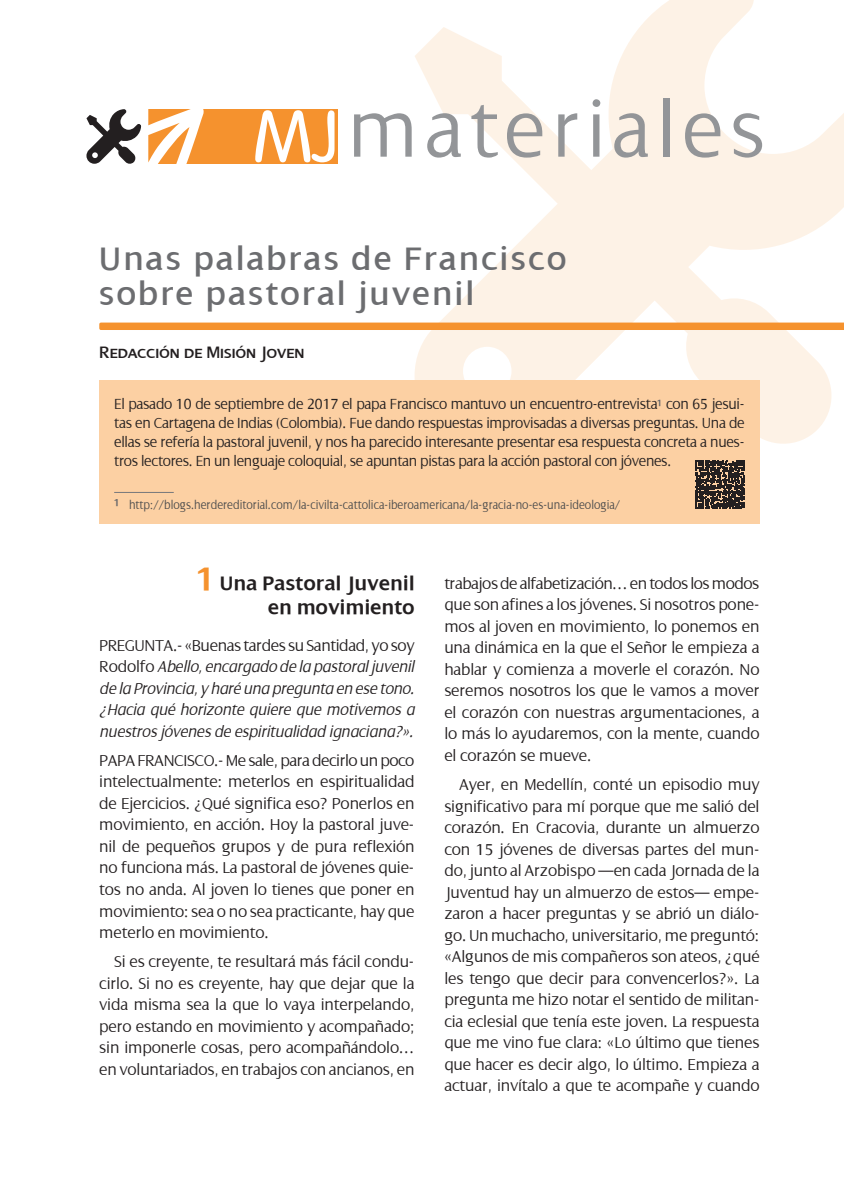
<style>
.page{position:relative;width:844px;height:1191px;background:#fff}
.page>*{position:absolute;margin:0;border:0;box-sizing:border-box;transform-origin:0 0}
.t1{font:300 84px "Dialog";letter-spacing:.07em;color:#939598}
.t2{font:35px/35px "Dialog";letter-spacing:.07em;color:#6c6d70}
.t3{font:600 21px/24.5px "Dialog";letter-spacing:.02em;color:#231f20;text-align:right}
.t4{font:17.85px "Dialog Small Caps";letter-spacing:-.01em;color:#231f20}
.t5{font:300 16.97px/21.5px "Dialog";letter-spacing:-.01em;color:#231f20;text-align:justify}
.t6{font:italic 300 16.97px/21.5px "Dialog";letter-spacing:-.01em;color:#231f20;text-align:justify}
.t7{font:300 15.75px/19.2px "Dialog";letter-spacing:-.02em;color:#231f20;text-align:justify;scale:.96 1}
.t8{font:300 13.12px "Dialog";color:#4b4c4d;scale:.9 1}
.s1{font-weight:700;font-size:35px;color:#f5922e}
.s2{font-style:normal}
</style>
<div class="page">
<svg style="left:414px;top:0;width:429px;height:444px;fill:#fdf2e6"></svg>
<svg style="left:149px;top:109px;width:189px;height:55px"></svg>
<svg style="left:86px;top:109px;width:55px;height:55px"></svg>
<svg style="left:99px;top:322px;width:744px;height:8px;background:#f5993c"></svg>
<div style="left:99px;top:380px;width:660px;height:144px;background:#fcd0a3"></div>
<hr style="left:114px;top:492px;width:60px;height:1px;background:#76787b">
<svg style="left:695px;top:460px;width:49px;height:49px"></svg>
<h1 class="t1" style="left:347px;top:84px;width:419px">materiales</h1>
<h2 class="t2" style="left:99px;top:242px;width:468px">Unas palabras de Francisco sobre pastoral juvenil</h2>
<p class="t4" style="left:99px;top:343px;width:207px">Redacción de Misión Joven</p>
<p class="t7" style="left:114px;top:394px;width:658px">El pasado 10 de septiembre de 2017 el papa Francisco mantuvo un encuentro-entrevista<sup>1</sup> con 65 jesui&shy;tas en Cartagena de Indias (Colombia). Fue dando respuestas improvisadas a diversas preguntas. Una de ellas se refería la pastoral juvenil, y nos ha parecido interesante presentar esa respuesta concreta a nues&shy;tros lectores. En un lenguaje coloquial, se apuntan pistas para la acción pastoral con jóvenes.</p>
<p class="t8" style="left:114px;top:498px;width:563px"><sup>1</sup> http://blogs.herdereditorial.com/la-civilta-cattolica-iberoamericana/la-gracia-no-es-una-ideologia/</p>
<p class="t3" style="left:196px;top:571px;width:219px"><span class="s1">1</span> Una Pastoral Juvenil en movimiento</p>
<p class="t6" style="left:99px;top:634px;width:317px"><span class="s2">PREGUNTA.- «Buenas tardes su Santidad, yo soy Rodolfo</span> Abello, encargado de la pastoral juvenil de la Provincia, y haré una pregunta en ese tono. ¿Hacia qué horizonte quiere que motivemos a nuestros jóvenes de espiritualidad ignaciana?».</p>
<p class="t5" style="left:99px;top:749px;width:317px">PAPA FRANCISCO.- Me sale, para decirlo un poco intelectualmente: meterlos en espiritualidad de Ejercicios. ¿Qué significa eso? Ponerlos en movimiento, en acción. Hoy la pastoral juve&shy;nil de pequeños grupos y de pura reflexión no funciona más. La pastoral de jóvenes quie&shy;tos no anda. Al joven lo tienes que poner en movimiento: sea o no sea practicante, hay que meterlo en movimiento.</p>
<p class="t5" style="left:99px;top:951px;width:317px;text-indent:15px">Si es creyente, te resultará más fácil condu&shy;cirlo. Si no es creyente, hay que dejar que la vida misma sea la que lo vaya interpelando, pero estando en movimiento y acompañado; sin imponerle cosas, pero acompañándolo… en voluntariados, en trabajos con ancianos, en</p>
<p class="t5" style="left:444px;top:572px;width:317px">trabajos de alfabetización… en todos los modos que son afines a los jóvenes. Si nosotros pone&shy;mos al joven en movimiento, lo ponemos en una dinámica en la que el Señor le empieza a hablar y comienza a moverle el corazón. No seremos nosotros los que le vamos a mover el corazón con nuestras argumentaciones, a lo más lo ayudaremos, con la mente, cuando el corazón se mueve.</p>
<p class="t5" style="left:444px;top:774px;width:317px;text-indent:15px">Ayer, en Medellín, conté un episodio muy significativo para mí porque que me salió del corazón. En Cracovia, durante un almuerzo con 15 jóvenes de diversas partes del mun&shy;do, junto al Arzobispo —en cada Jornada de la Juventud hay un almuerzo de estos— empe&shy;zaron a hacer preguntas y se abrió un diálo&shy;go. Un muchacho, universitario, me preguntó: «Algunos de mis compañeros son ateos, ¿qué les tengo que decir para convencerlos?». La pregunta me hizo notar el sentido de militan&shy;cia eclesial que tenía este joven. La respuesta que me vino fue clara: «Lo último que tienes que hacer es decir algo, lo último. Empieza a actuar, invítalo a que te acompañe y cuando</p>
</div>
